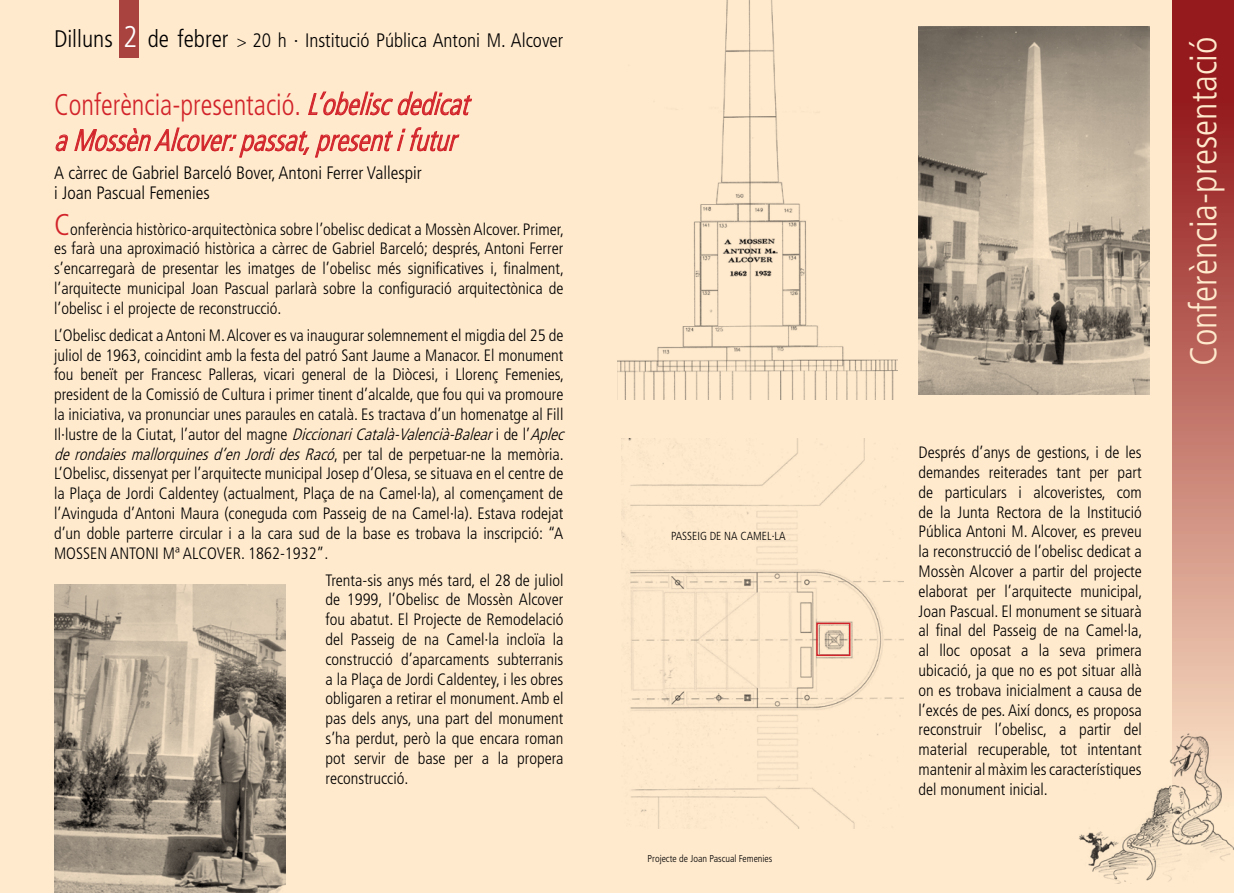
<style>
.page{position:relative;width:1234px;height:893px;background:#fff}
.page>*{position:absolute;margin:0;border:0;box-sizing:border-box;transform-origin:0 0}
.t1{font:300 condensed 37.5px "Frutiger";color:#ffeacd}
.t2{font:italic 300 condensed 30px/36px "Frutiger";color:#d2232a;scale:.91 1}
.t3{font:300 condensed 19.5px "Frutiger";color:#000}
.t4{font:300 condensed 18px/19.5px "Frutiger";color:#000}
.t5{font:300 condensed 16.5px/19.8px "Frutiger";color:#000;text-align:justify}
.t6{font:300 condensed 11.7px "Frutiger";color:#000}
.t7{font:300 condensed 10.05px "Frutiger";color:#000}
.s1{font-size:24px}
.s2{font-size:30px;color:#fff}
.s3{font-size:16.5px}
.s4{font-style:normal}
.s5{font-size:30px;color:#d2232a}
.s6{font-style:italic}
</style>
<div class="page">
<div style="left:0;top:0;width:1233px;height:893px;background:#ffeacd"></div>
<div style="left:119px;top:0;width:20px;height:58px;background:#a94340"></div>
<svg style="left:1172px;top:0;width:61px;height:731px;background:#bc6960"></svg>
<img style="left:1079px;top:731px;width:154px;height:153px">
<svg style="left:55px;top:134px;width:13px;height:17px"></svg>
<svg style="left:74px;top:91px;width:398px;height:67px"></svg>
<img style="left:54px;top:585px;width:231px;height:308px">
<img style="left:918px;top:26px;width:231px;height:369px">
<img style="left:621px;top:439px;width:282px;height:390px">
<img style="left:617px;top:0;width:280px;height:399px">
<div style="left:816px;top:623px;width:34px;height:33px;border:2px solid #d2232a"></div>
<p class="t3" style="left:54px;top:30px;width:510px"><span class="s1">Dilluns</span> <span class="s2">2</span> <span class="s1">de febrer</span> <span class="s3">&gt;</span> 20 h · Institució Pública Antoni M. Alcover</p>
<h2 class="t2" style="left:54px;top:87px;width:466px"><span class="s4">Conferència-presentació.</span> L’obeliscdedicat aMossènAlcover:passat,presentifutur</h2>
<p class="t4" style="left:54px;top:163px;width:369px">A càrrec de Gabriel Barceló Bover, Antoni Ferrer Vallespir i Joan Pascual Femenies</p>
<p class="t5" style="left:54px;top:219px;width:511px"><span class="s5">C</span>onferència històrico-arquitectònica sobre l’obelisc dedicat a Mossèn Alcover. Primer, es farà una aproximació històrica a càrrec de Gabriel Barceló; després, Antoni Ferrer s’encarregarà de presentar les imatges de l’obelisc més significatives i, finalment, l’arquitecte municipal Joan Pascual parlarà sobre la configuració arquitectònica de l’obelisc i el projecte de reconstrucció.</p>
<p class="t5" style="left:54px;top:325px;width:516px;text-align:left">L’Obelisc dedicat a Antoni M. Alcover es va inaugurar solemnement el migdia del 25 de juliol de 1963, coincidint amb la festa del patró Sant Jaume a Manacor. El monument fou beneït per Francesc Palleras, vicari general de la Diòcesi, i Llorenç Femenies, president de la Comissió de Cultura i primer tinent d’alcalde, que fou qui va promoure la iniciativa, va pronunciar unes paraules en català. Es tractava d’un homenatge al Fill I l · l u s t r e d e l a C i u t a t , l ’ a u t o r d e l m a g n e <span class="s6">DiccionariCatalà-Valencià-Balear</span>i d e l ’ <span class="s6">Aplec derondaiesmallorquinesd’enJordidesRacó</span>, p e r t a l d e p e r p e t u a r - n e l a m e m ò r i a .<br>L’Obelisc, dissenyat per l’arquitecte municipal Josep d’Olesa, se situava en el centre de la Plaça de Jordi Caldentey (actualment, Plaça de na Camel·la), al començament de l’Avinguda d’Antoni Maura (coneguda com Passeig de na Camel·la). Estava rodejat d’un doble parterre circular i a la cara sud de la base es trobava la inscripció: “A MOSSEN ANTONI Mª ALCOVER. 1862-1932”.</p>
<p class="t5" style="left:325px;top:570px;width:239px">Trenta-sis anys més tard, el 28 de juliol de 1999, l’Obelisc de Mossèn Alcover fou abatut. El Projecte de Remodelació del Passeig de na Camel·la incloïa la construcció d’aparcaments subterranis a la Plaça de Jordi Caldentey, i les obres obligaren a retirar el monument. Amb el pas dels anys, una part del monument s’ha perdut, però la que encara roman pot servir de base per a la propera reconstrucció.</p>
<p class="t6" style="left:671px;top:530px;width:116px">PASSEIG DE NA CAMEL·LA</p>
<p class="t7" style="left:647px;top:852px;width:126px">Projecte de Joan Pascual Femenies</p>
<p class="t5" style="left:918px;top:443px;width:225px">Després d’anys de gestions, i de les demandes reiterades tant per part de particulars i alcoveristes, com de la Junta Rectora de la Institució Pública Antoni M. Alcover, es preveu la reconstrucció de l’obelisc dedicat a Mossèn Alcover a partir del projecte elaborat per l’arquitecte municipal, Joan Pascual. El monument se situarà al final del Passeig de na Camel·la, al lloc oposat a la seva primera ubicació, ja que no es pot situar allà on es trobava inicialment a causa de l’excés de pes. Així doncs, es proposa reconstruir l’obelisc, a partir del material recuperable, tot intentant mantenir al màxim les característiques del monument inicial.</p>
<h1 class="t1" style="left:1181px;top:366px;width:331px;rotate:-90deg">Conferència-presentació</h1>
</div>
